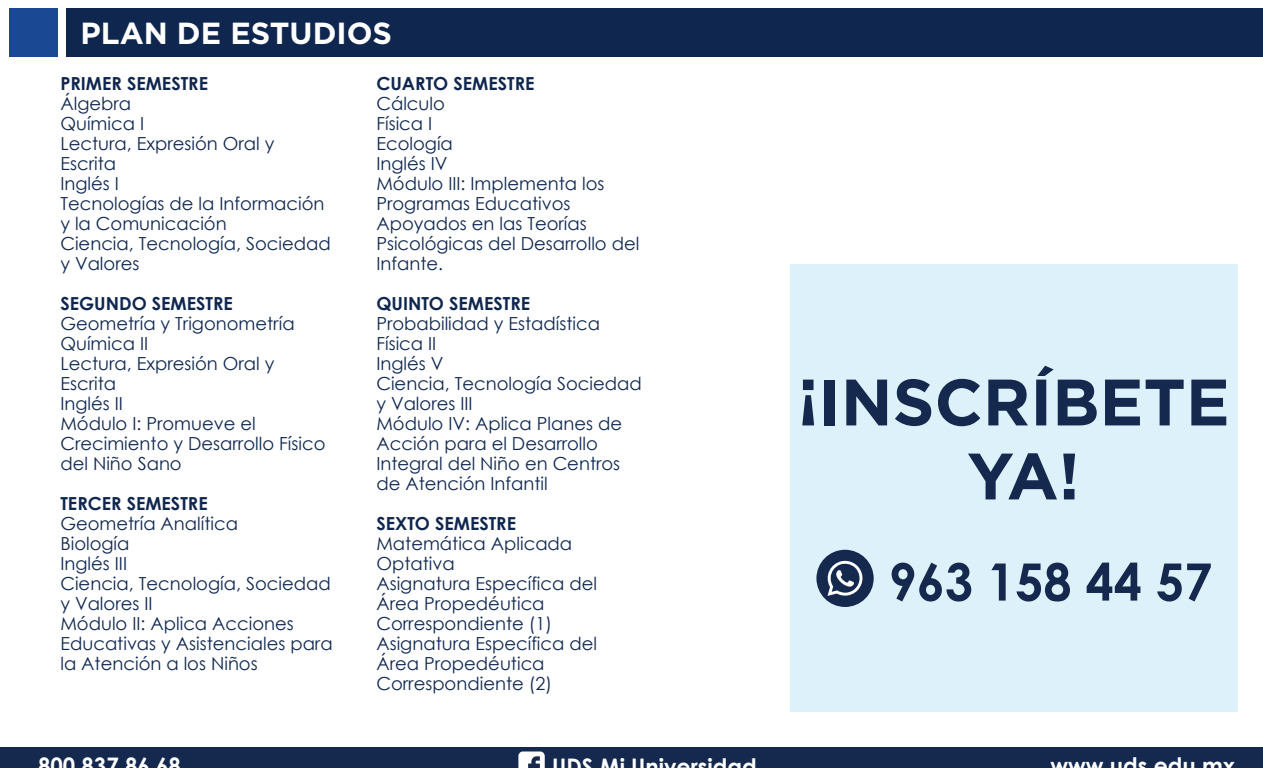
<style>
.page{position:relative;width:1263px;height:768px;background:#fff}
.page>*{position:absolute;margin:0;border:0;box-sizing:border-box;transform-origin:0 0}
.t1{font:700 65.4px/74px "Gotham";color:#15294f;text-align:center}
.t2{font:700 51.6px "Century Gothic";color:#15294f}
.t3{font:700 30.4px "Gotham";color:#fff}
.t4{font:700 22.8px "Century Gothic";color:#fff}
.t5{font:18px/20px "Century Gothic";color:#0f274f}
.t6{font:700 18px "Century Gothic";color:#0f274f}
</style>
<div class="page">
<div style="left:0;top:747px;width:1263px;height:21px;background:#15294f"></div>
<svg style="left:518px;top:752px;width:27px;height:16px"></svg>
<div style="left:66px;top:8px;width:1197px;height:49px;background:#0f274f"></div>
<div style="left:9px;top:8px;width:49px;height:49px;background:#1a4893"></div>
<div style="left:791px;top:264px;width:447px;height:447px;background:#ddf1fa"></div>
<div style="left:816px;top:550px;width:57px;height:57px;background:#15294f;border-radius:50%"></div>
<svg style="left:827px;top:561px;width:36px;height:35px"></svg>
<h3 class="t3" style="left:80px;top:13px;width:313px">PLAN DE ESTUDIOS</h3>
<p class="t6" style="left:60px;top:72px;width:149px">PRIMER SEMESTRE</p>
<p class="t5" style="left:60px;top:93px;width:272px">Álgebra<br>Química I<br>Lectura, Expresión Oral y<br>Escrita<br>Inglés I<br>Tecnologías de la Información y la Comunicación<br>Ciencia, Tecnología, Sociedad y Valores</p>
<p class="t6" style="left:60px;top:292px;width:174px">SEGUNDO SEMESTRE</p>
<p class="t5" style="left:60px;top:313px;width:266px">Geometría y Trigonometría<br>Química II<br>Lectura, Expresión Oral y<br>Escrita<br>Inglés II<br>Módulo I: Promueve el<br>Crecimiento y Desarrollo Físico del Niño Sano</p>
<p class="t6" style="left:60px;top:492px;width:149px">TERCER SEMESTRE</p>
<p class="t5" style="left:60px;top:513px;width:274px">Geometría Analítica<br>Biología<br>Inglés III<br>Ciencia, Tecnología, Sociedad y Valores II<br>Módulo II: Aplica Acciones<br>Educativas y Asistenciales para la Atención a los Niños</p>
<p class="t6" style="left:376px;top:72px;width:160px">CUARTO SEMESTRE</p>
<p class="t5" style="left:376px;top:93px;width:264px">Cálculo<br>Física I<br>Ecología<br>Inglés IV<br>Módulo III: Implementa los<br>Programas Educativos<br>Apoyados en las Teorías<br>Psicológicas del Desarrollo del<br>Infante.</p>
<p class="t6" style="left:376px;top:292px;width:155px">QUINTO SEMESTRE</p>
<p class="t5" style="left:376px;top:313px;width:267px">Probabilidad y Estadística<br>Física II<br>Inglés V<br>Ciencia, Tecnología Sociedad y Valores III<br>Módulo IV: Aplica Planes de<br>Acción para el Desarrollo<br>Integral del Niño en Centros de Atención Infantil</p>
<p class="t6" style="left:376px;top:512px;width:141px">SEXTO SEMESTRE</p>
<p class="t5" style="left:376px;top:533px;width:222px">Matemática Aplicada<br>Optativa<br>Asignatura Específica del<br>Área Propedéutica<br>Correspondiente (1)<br>Asignatura Específica del<br>Área Propedéutica<br>Correspondiente (2)</p>
<h1 class="t1" style="left:797px;top:365px;width:434px">¡INSCRÍBETE<br>YA!</h1>
<h2 class="t2" style="left:888px;top:549px;width:325px">963 158 44 57</h2>
<p class="t4" style="left:38px;top:752px;width:144px">800 837 86 68</p>
<p class="t4" style="left:552px;top:752px;width:113px">UDSMiU i</p>
<p class="t4" style="left:707px;top:752px;width:51px">id d</p>
<p class="t4" style="left:1123px;top:752px;width:16px">d</p>
<p class="t4" style="left:1168px;top:752px;width:16px">d</p>
</div>
